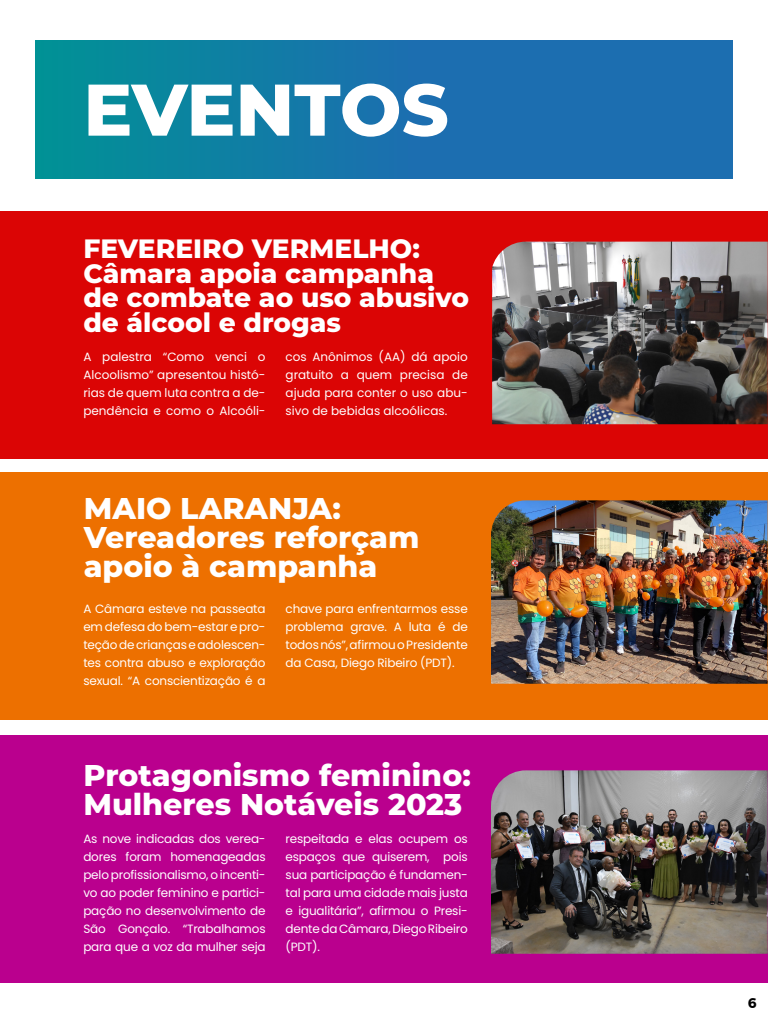
<style>
.page{position:relative;width:768px;height:1024px;background:#fff}
.page>*{position:absolute;margin:0;border:0;box-sizing:border-box;transform-origin:0 0}
.t1{font:800 72.9px "Montserrat";letter-spacing:-.005em;color:#fff}
.t2{font:800 30px/29px "Montserrat";color:#fff}
.t3{font:800 26.5px/24.7px "Montserrat";color:#fff}
.t4{font:700 14px "Montserrat";color:#000}
.t5{font:12px/18px "Poppins";letter-spacing:-.015em;color:#fff;text-align:justify}
</style>
<div class="page">
<div style="left:0;top:473px;width:768px;height:247px;background:#ed7000"></div>
<div style="left:0;top:211px;width:768px;height:247px;background:#db0505"></div>
<div style="left:0;top:736px;width:768px;height:247px;background:#ba008e"></div>
<div style="left:35px;top:41px;width:698px;height:138px;background:linear-gradient(to right,#068b9b,#2365b7)"></div>
<img style="left:492px;top:242px;width:276px;height:182px">
<img style="left:491px;top:500px;width:277px;height:184px">
<img style="left:491px;top:770px;width:277px;height:184px">
<h1 class="t1" style="left:83px;top:56px;width:367px">EVENTOS</h1>
<h3 class="t3" style="left:83px;top:235px;width:387px">FEVEREIRO VERMELHO:<br>Câmara apoia campanha de combate ao uso abusivo de álcool e drogas</h3>
<p class="t5" style="left:83px;top:348px;width:184px">A palestra “Como venci o Alcoolismo” apresentou histó&shy;rias de quem luta contra a de&shy;pendência e como o Alcoóli-</p>
<p class="t5" style="left:286px;top:348px;width:184px">cos Anônimos (AA) dá apoio gratuito a quem precisa de ajuda para conter o uso abu&shy;sivo de bebidas alcoólicas.</p>
<h2 class="t2" style="left:84px;top:493px;width:337px">MAIO LARANJA:<br>Vereadores reforçam apoio à campanha</h2>
<p class="t5" style="left:83px;top:600px;width:184px">A Câmara esteve na passeata em defesa do bem-estar e pro&shy;teção de crianças e adolescen&shy;tes contra abuso e exploração sexual. “A conscientização é a</p>
<p class="t5" style="left:286px;top:600px;width:184px">chave para enfrentarmos esse problema grave. A luta é de todos nós”, afirmou o Presidente da Casa, Diego Ribeiro (PDT).</p>
<h2 class="t2" style="left:83px;top:759px;width:389px">Protagonismo feminino:<br>Mulheres Notáveis 2023</h2>
<p class="t5" style="left:83px;top:830px;width:184px">As nove indicadas dos verea&shy;dores foram homenageadas pelo profissionalismo, o incenti&shy;vo ao poder feminino e partici&shy;pação no desenvolvimento de São Gonçalo. “Trabalhamos para que a voz da mulher seja</p>
<p class="t5" style="left:286px;top:830px;width:184px">respeitada e elas ocupem os espaços que quiserem, pois sua participação é fundamen&shy;tal para uma cidade mais justa e igualitária”, afirmou o Presi&shy;dente da Câmara, Diego Ribeiro (PDT).</p>
<p class="t4" style="left:748px;top:992px;width:10px">6</p>
</div>
